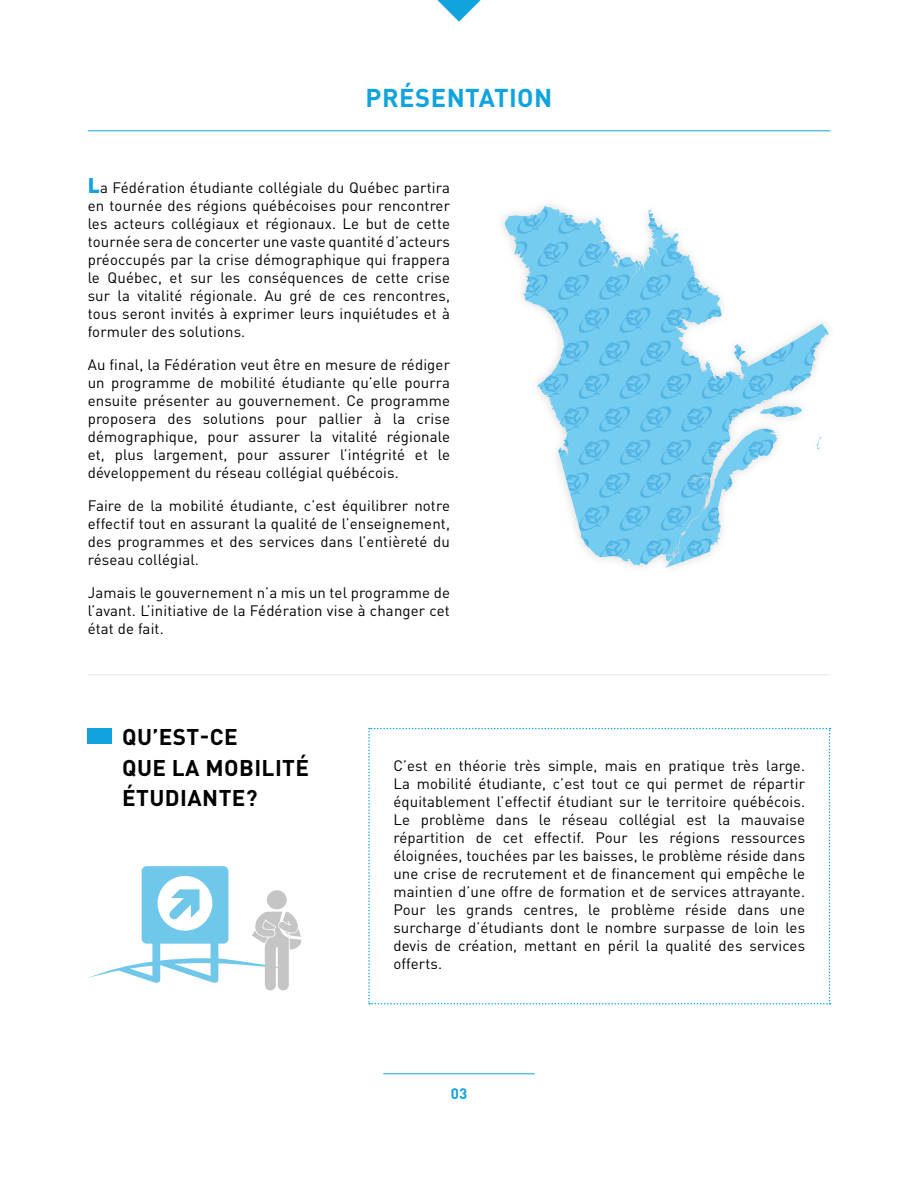
<style>
.page{position:relative;width:918px;height:1188px;background:#fff}
.page>*{position:absolute;margin:0;border:0;box-sizing:border-box;transform-origin:0 0}
.t1{font:700 25.5px "DIN Pro";letter-spacing:-.005em;color:#10a3dd}
.t2{font:700 22.5px/30.6px "DIN Pro";color:#000001}
.t3{font:15px/18px "DIN Pro";letter-spacing:.01em;color:#000001;text-align:justify}
.t4{font:700 15px "DIN Pro";color:#10a3dd}
.s1{font-weight:900;font-size:21px;color:#10a3dd}
</style>
<div class="page">
<hr style="left:88px;top:130px;width:742px;height:1px;background:#10a3dd">
<hr style="left:88px;top:674px;width:742px;height:1px;background:#000">
<hr style="left:383px;top:1073px;width:152px;height:1px;background:#10a3dd">
<svg style="left:437px;top:0;width:44px;height:22px"></svg>
<svg style="left:368px;top:728px;width:462px;height:276px"></svg>
<div style="left:88px;top:728px;width:24px;height:15px;background:#10a3dd"></div>
<svg style="left:505px;top:206px;width:324px;height:362px"></svg>
<svg style="left:88px;top:866px;width:214px;height:125px"></svg>
<h1 class="t1" style="left:366px;top:81px;width:50px">PRÉSEN</h1>
<h1 class="t1" style="left:465px;top:81px;width:58px">TATION</h1>
<p class="t3" style="left:88px;top:178px;width:364px"><span class="s1">L</span>a Fédération étudiante collégiale du Québec partira en tournée des régions québécoises pour rencontrer les acteurs collégiaux et régionaux. Le but de cette tournée sera de concerter une vaste quantité d’acteurs préoccupés par la crise démographique qui frappera le Québec, et sur les conséquences de cette crise sur la vitalité régionale. Au gré de ces rencontres, tous seront invités à exprimer leurs inquiétudes et à formuler des solutions.</p>
<p class="t3" style="left:88px;top:355px;width:364px">Au final, la Fédération veut être en mesure de rédiger un programme de mobilité étudiante qu’elle pourra ensuite présenter au gouvernement. Ce programme proposera des solutions pour pallier à la crise démographique, pour assurer la vitalité régionale et, plus largement, pour assurer l’intégrité et le développement du réseau collégial québécois.</p>
<p class="t3" style="left:88px;top:496px;width:364px">Faire de la mobilité étudiante, c’est équilibrer notre effectif tout en assurant la qualité de l’enseignement, des programmes et des services dans l’entièreté du réseau collégial.</p>
<p class="t3" style="left:88px;top:583px;width:364px">Jamais le gouvernement n’a mis un tel programme de l’avant. L’initiative de la Fédération vise à changer cet état de fait.</p>
<h2 class="t2" style="left:122px;top:721px;width:102px">QU’EST-CE<br>QUE</h2>
<h2 class="t2" style="left:172px;top:751px;width:47px">LA MOBILI</h2>
<h2 class="t2" style="left:282px;top:751px;width:25px">TÉ</h2>
<h2 class="t2" style="left:122px;top:782px;width:42px">ÉTUDIAN</h2>
<h2 class="t2" style="left:219px;top:782px;width:40px">TE?</h2>
<p class="t3" style="left:393px;top:756px;width:413px">C’est en théorie très simple, mais en pratique très large.<br>La mobilité étudiante, c’est tout ce qui permet de répartir équitablement l’effectif étudiant sur le territoire québécois.<br>Le problème dans le réseau collégial est la mauvaise répartition de cet effectif. Pour les régions ressources éloignées, touchées par les baisses, le problème réside dans une crise de recrutement et de financement qui empêche le maintien d’une offre de formation et de services attrayante.<br>Pour les grands centres, le problème réside dans une surcharge d’étudiants dont le nombre surpasse de loin les devis de création, mettant en péril la qualité des services offerts.</p>
<p class="t4" style="left:451px;top:1084px;width:18px">03</p>
</div>
